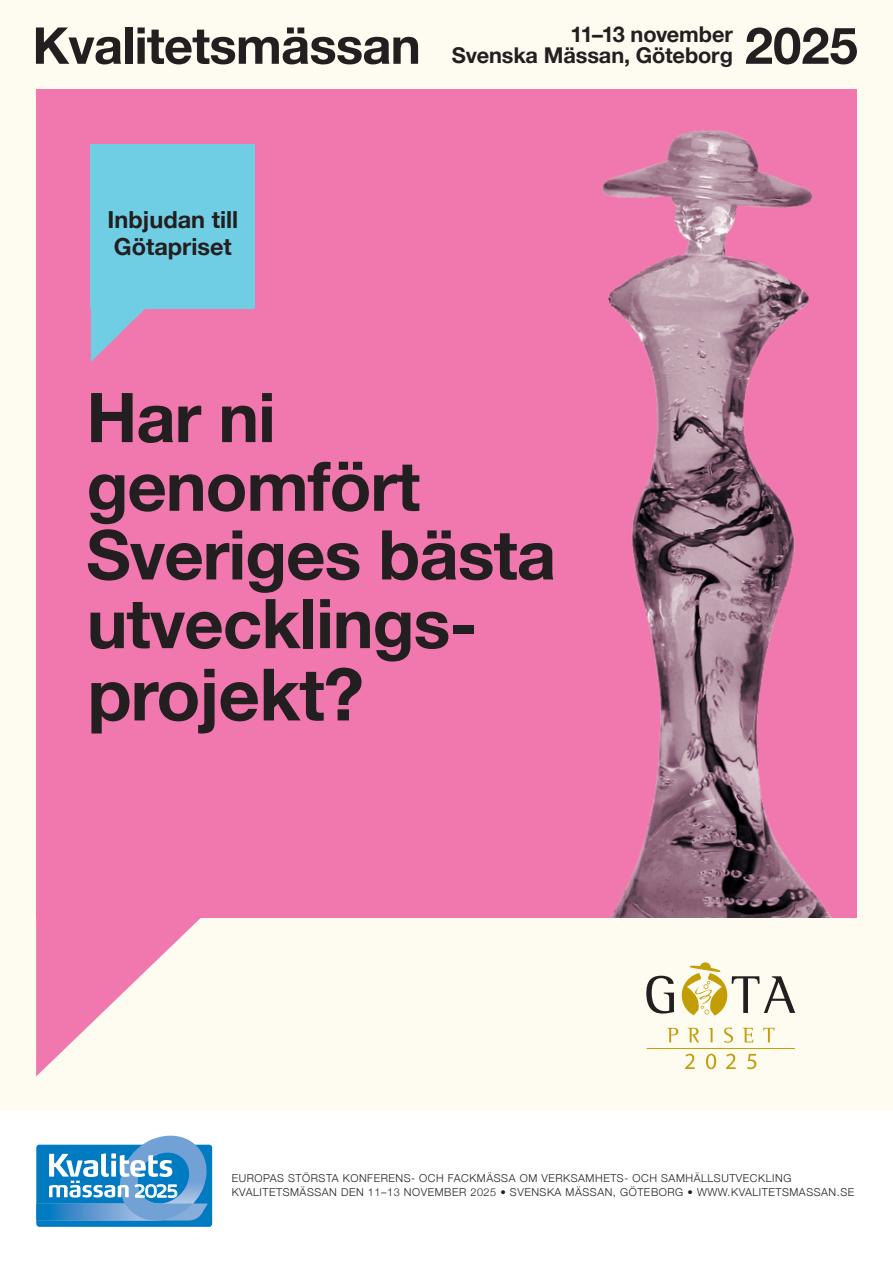
<style>
.page{position:relative;width:893px;height:1263px;background:#fff}
.page>*{position:absolute;margin:0;border:0;box-sizing:border-box;transform-origin:0 0}
.t1{font:700 72.3px "Helvetica Neue";letter-spacing:-.015em;color:#231f20}
.t2{font:700 68.7px/68.7px "Helvetica Neue";letter-spacing:-.015em;color:#231f20}
.t3{font:700 50.85px "Helvetica Neue";letter-spacing:-.015em;color:#231f20}
.t4{font:700 23.55px/27px "Helvetica Neue";color:#231f20}
.t5{font:700 21.75px/21px "Helvetica Neue";letter-spacing:-.005em;color:#231f20;text-align:right}
.t6{font:16.65px "Max OT";color:#fff}
.t7{font:300 10.95px/14px "Helvetica Neue";letter-spacing:.05em;color:#231f20}
</style>
<div class="page">
<div style="left:0;top:0;width:893px;height:1110px;background:#fefbf1"></div>
<div style="left:36px;top:89px;width:821px;height:828px;background:#f178ae"></div>
<img style="left:601px;top:130px;width:231px;height:787px">
<div style="left:91px;top:144px;width:164px;height:164px;background:#70cee4"></div>
<svg style="left:91px;top:308px;width:55px;height:54px"></svg>
<svg style="left:36px;top:917px;width:165px;height:159px"></svg>
<div style="left:36px;top:1145px;width:176px;height:82px;background:#007ac0;border-radius:3px"></div>
<svg style="left:36px;top:1136px;width:173px;height:84px"></svg>
<svg style="left:646px;top:976px;width:28px;height:37px"></svg>
<svg style="left:682px;top:962px;width:113px;height:54px"></svg>
<svg style="left:667px;top:1028px;width:11px;height:14px"></svg>
<svg style="left:687px;top:1028px;width:12px;height:14px"></svg>
<svg style="left:708px;top:1028px;width:4px;height:14px"></svg>
<svg style="left:724px;top:1027px;width:9px;height:16px"></svg>
<svg style="left:742px;top:1028px;width:11px;height:14px"></svg>
<svg style="left:763px;top:1028px;width:11px;height:14px"></svg>
<hr style="left:647px;top:1048px;width:148px;height:1px;background:#c29d05">
<svg style="left:685px;top:1054px;width:10px;height:15px"></svg>
<svg style="left:706px;top:1054px;width:10px;height:15px"></svg>
<svg style="left:726px;top:1054px;width:10px;height:15px"></svg>
<svg style="left:747px;top:1054px;width:9px;height:15px"></svg>
<h3 class="t3" style="left:32px;top:6px;width:390px">Kvalitetsmässan</h3>
<h3 class="t5" style="left:452px;top:25px;width:283px">11–13 november<br>Svenska Mässan, Göteborg</h3>
<h3 class="t3" style="left:745px;top:6px;width:114px">2025</h3>
<h3 class="t4" style="left:108px;top:207px;width:132px">Inbjudan till<br>Götapriset</h3>
<h2 class="t2" style="left:86px;top:385px;width:471px">Har ni genomfört<br>Sveriges bästa utvecklings-</h2>
<h1 class="t1" style="left:88px;top:638px;width:278px">projekt?</h1>
<h3 class="t6" style="left:134px;top:1180px;width:45px">2025</h3>
<p class="t7" style="left:232px;top:1171px;width:624px">EUROPAS STÖRSTA KONFERENS- OCH FACKMÄSSA OM VERKSAMHETS- OCH SAMHÄLLSUTVECKLING<br>KVALITETSMÄSSAN DEN 11–13 NOVEMBER 2025 • SVENSKA MÄSSAN, GÖTEBORG • WWW.KVALITETSMASSAN.SE</p>
</div>
